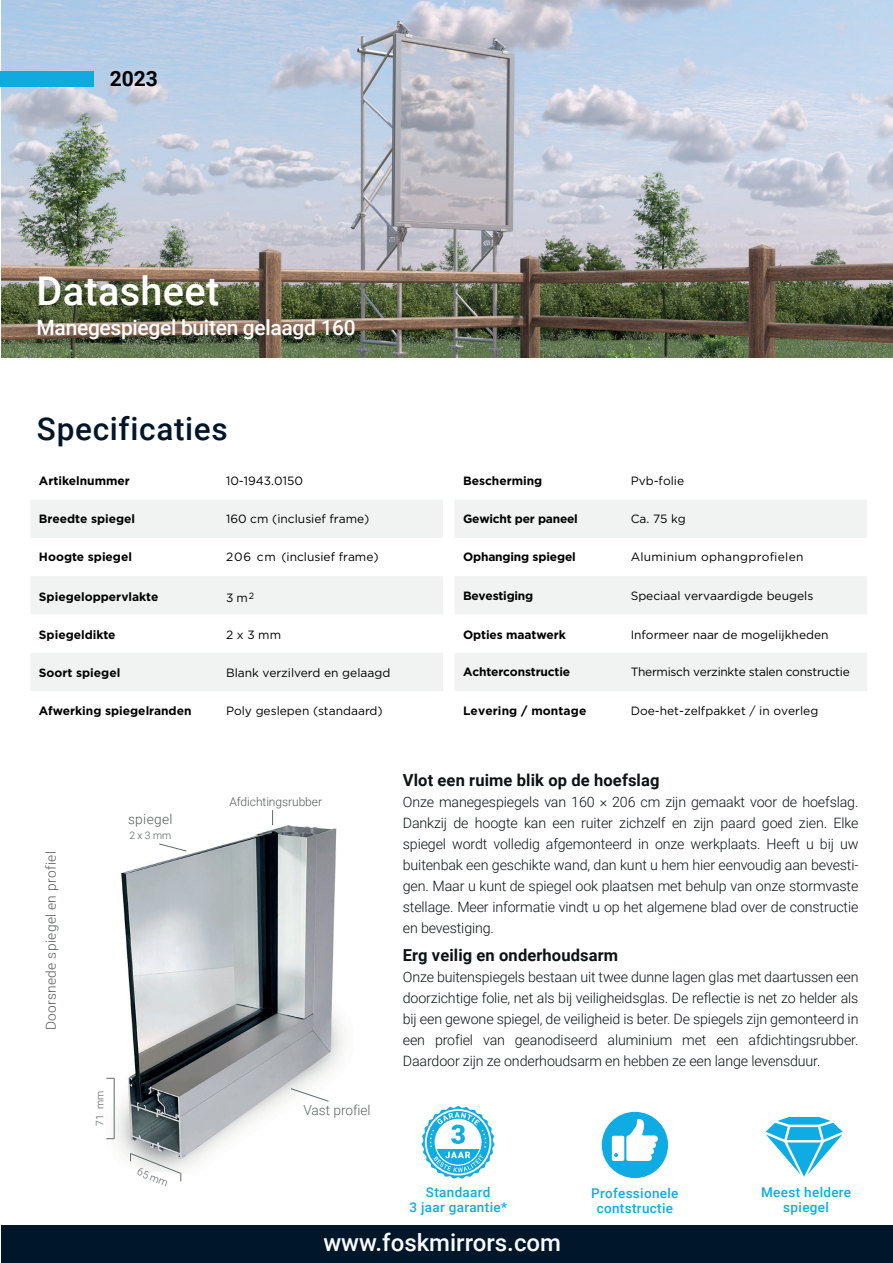
<style>
.page{position:relative;width:893px;height:1263px;background:#fff}
.page>*{position:absolute;margin:0;border:0;box-sizing:border-box;transform-origin:0 0}
.t1{font:500 39.6px "Roboto";letter-spacing:.01em;color:#fff}
.t2{font:500 31.5px "Roboto";letter-spacing:.02em;color:#001629}
.t3{font:500 24px "Roboto";color:#fbfbfc}
.t4{font:500 21px "Roboto";letter-spacing:-.015em;color:#fff}
.t5{font:700 21px "Roboto";color:#000001}
.t6{font:700 16.5px "Roboto";letter-spacing:.005em;color:#0d1214}
.t7{font:300 14.25px/21px "Roboto";letter-spacing:-.01em;color:#0d1214;text-align:justify}
.t8{font:300 13.65px "Roboto";letter-spacing:.025em;color:#55595a}
.t9{font:300 13.65px "Roboto";letter-spacing:-.005em;color:#5f6364}
.t10{font:500 13.5px/15px "Roboto";letter-spacing:.025em;color:#0face4;text-align:center}
.t11{font:12px "Gotham Pro";color:#000001}
.t12{font:700 12px "Gotham Pro";color:#000001}
.t13{font:12px "Gotham Pro";letter-spacing:-.025em;color:#000001}
.t14{font:700 12px "Gotham Pro";letter-spacing:-.02em;color:#000001}
.t15{font:12px "Gotham Pro";letter-spacing:.025em;color:#000001}
.t16{font:300 12px "Roboto";letter-spacing:-.005em;color:#55595a}
.t17{font:300 10.35px "Roboto";color:#55595a}
</style>
<div class="page">
<img style="left:1px;top:0;width:892px;height:358px">
<div style="left:0;top:71px;width:94px;height:16px;background:#10aae1"></div>
<svg style="left:31px;top:500px;width:412px;height:191px;fill:#f1f3f2"></svg>
<svg style="left:455px;top:500px;width:412px;height:191px;fill:#f1f3f2"></svg>
<div style="left:1px;top:1225px;width:892px;height:38px;background:#001629"></div>
<svg style="left:422px;top:1106px;width:72px;height:72px"></svg>
<div style="left:602px;top:1112px;width:66px;height:66px;background:#0face4;border-radius:50%"></div>
<svg style="left:626px;top:1119px;width:32px;height:42px"></svg>
<div style="left:612px;top:1136px;width:12px;height:25px;background:#fff;border-radius:2px"></div>
<svg style="left:614px;top:1153px;width:4px;height:4px"></svg>
<svg style="left:766px;top:1117px;width:77px;height:60px"></svg>
<img style="left:106px;top:810px;width:238px;height:372px">
<svg style="left:159px;top:843px;width:28px;height:8px"></svg>
<svg style="left:290px;top:1088px;width:39px;height:14px"></svg>
<hr style="left:114px;top:1078px;width:1px;height:61px;background:#606a6b">
<svg style="left:130px;top:1153px;width:52px;height:28px"></svg>
<svg style="left:272px;top:810px;width:1px;height:15px"></svg>
<h3 class="t5" style="left:110px;top:64px;width:50px">2023</h3>
<h1 class="t1" style="left:37px;top:263px;width:184px">Datasheet</h1>
<h3 class="t4" style="left:37px;top:312px;width:321px">Manegespiegel buiten gelaagd 160</h3>
<h2 class="t2" style="left:37px;top:407px;width:192px">Specificaties</h2>
<p class="t12" style="left:39px;top:474px;width:93px">Artikelnummer</p>
<p class="t11" style="left:226px;top:474px;width:78px">10-1943.0150</p>
<p class="t12" style="left:39px;top:512px;width:98px">Breedte spiegel</p>
<p class="t11" style="left:226px;top:512px;width:145px">160 cm (inclusief frame)</p>
<p class="t12" style="left:39px;top:550px;width:95px">Hoogte spiegel</p>
<p class="t11" style="left:226px;top:551px;width:154px">206 cm (inclusief frame)</p>
<p class="t12" style="left:39px;top:589px;width:121px">Spiegeloppervlakte</p>
<p class="t12" style="left:39px;top:628px;width:78px">Spiegeldikte</p>
<p class="t11" style="left:226px;top:628px;width:57px">2 x 3 mm</p>
<p class="t12" style="left:39px;top:666px;width:83px">Soort spiegel</p>
<p class="t11" style="left:226px;top:666px;width:166px">Blank verzilverd en gelaagd</p>
<p class="t12" style="left:39px;top:704px;width:154px">Afwerking spiegelranden</p>
<p class="t11" style="left:226px;top:704px;width:158px">Poly geslepen (standaard)</p>
<p class="t11" style="left:226px;top:591px;width:30px">3m<sup>2</sup></p>
<p class="t12" style="left:463px;top:474px;width:81px">Bescherming</p>
<p class="t11" style="left:631px;top:474px;width:55px">Pvb-folie</p>
<p class="t12" style="left:463px;top:512px;width:90px">Basismateriaal</p>
<p class="t11" style="left:650px;top:512px;width:31px">Staal</p>
<p class="t14" style="left:463px;top:512px;width:116px">Gewicht per paneel</p>
<p class="t11" style="left:631px;top:512px;width:57px">Ca. 75 kg</p>
<p class="t12" style="left:463px;top:550px;width:114px">Ophanging spiegel</p>
<p class="t15" style="left:631px;top:550px;width:174px">Aluminium ophangprofielen</p>
<p class="t14" style="left:463px;top:589px;width:72px">Bevestiging</p>
<p class="t11" style="left:631px;top:589px;width:184px">Speciaal vervaardigde beugels</p>
<p class="t12" style="left:463px;top:628px;width:104px">Opties maatwerk</p>
<p class="t11" style="left:631px;top:628px;width:199px">Informeer naar de mogelijkheden</p>
<p class="t12" style="left:463px;top:664px;width:109px">Achterconstructie</p>
<p class="t13" style="left:631px;top:665px;width:221px">Thermisch verzinkte stalen constructie</p>
<p class="t12" style="left:463px;top:703px;width:125px">Levering / montage</p>
<p class="t11" style="left:631px;top:704px;width:189px">Doe-het-zelfpakket / in overleg</p>
<p class="t8" style="left:42px;top:1030px;width:181px;rotate:-90deg">Doorsnede spiegel en profiel</p>
<p class="t8" style="left:128px;top:809px;width:46px">spiegel</p>
<p class="t17" style="left:129px;top:828px;width:43px">2 x 3 mm</p>
<p class="t17" style="left:92px;top:1126px;width:36px;rotate:-90deg">71 mm</p>
<p class="t17" style="left:141px;top:1164px;width:33px;rotate:22deg">65 mm</p>
<p class="t16" style="left:229px;top:793px;width:94px">Afdichtingsrubber</p>
<p class="t9" style="left:304px;top:1100px;width:69px">Vast profiel</p>
<p class="t6" style="left:403px;top:769px;width:258px">Vlot een ruime blik op de hoefslag</p>
<p class="t7" style="left:403px;top:791px;width:457px">Onze manegespiegels van 160 × 206 cm zijn gemaakt voor de hoefslag.<br>Dankzij de hoogte kan een ruiter zichzelf en zijn paard goed zien. Elke spiegel wordt volledig afgemonteerd in onze werkplaats. Heeft u bij uw buitenbak een geschikte wand, dan kunt u hem hier eenvoudig aan bevesti&shy;gen. Maar u kunt de spiegel ook plaatsen met behulp van onze stormvaste stellage. Meer informatie vindt u op het algemene blad over de constructie en bevestiging.</p>
<p class="t6" style="left:403px;top:944px;width:217px">Erg veilig en onderhoudsarm</p>
<p class="t7" style="left:403px;top:966px;width:457px">Onze buitenspiegels bestaan uit twee dunne lagen glas met daartussen een doorzichtige folie, net als bij veiligheidsglas. De reflectie is net zo helder als bij een gewone spiegel, de veiligheid is beter. De spiegels zijn gemonteerd in een profiel van geanodiseerd aluminium met een afdichtingsrubber.<br>Daardoor zijn ze onderhoudsarm en hebben ze een lange levensduur.</p>
<p class="t10" style="left:409px;top:1184px;width:99px">Standaard<br>3 jaar garantie*</p>
<p class="t10" style="left:591px;top:1185px;width:89px">Professionele contstructie</p>
<p class="t10" style="left:761px;top:1184px;width:92px">Meest heldere spiegel</p>
<h3 class="t3" style="left:323px;top:1226px;width:239px">www.foskmirrors.com</h3>
</div>
